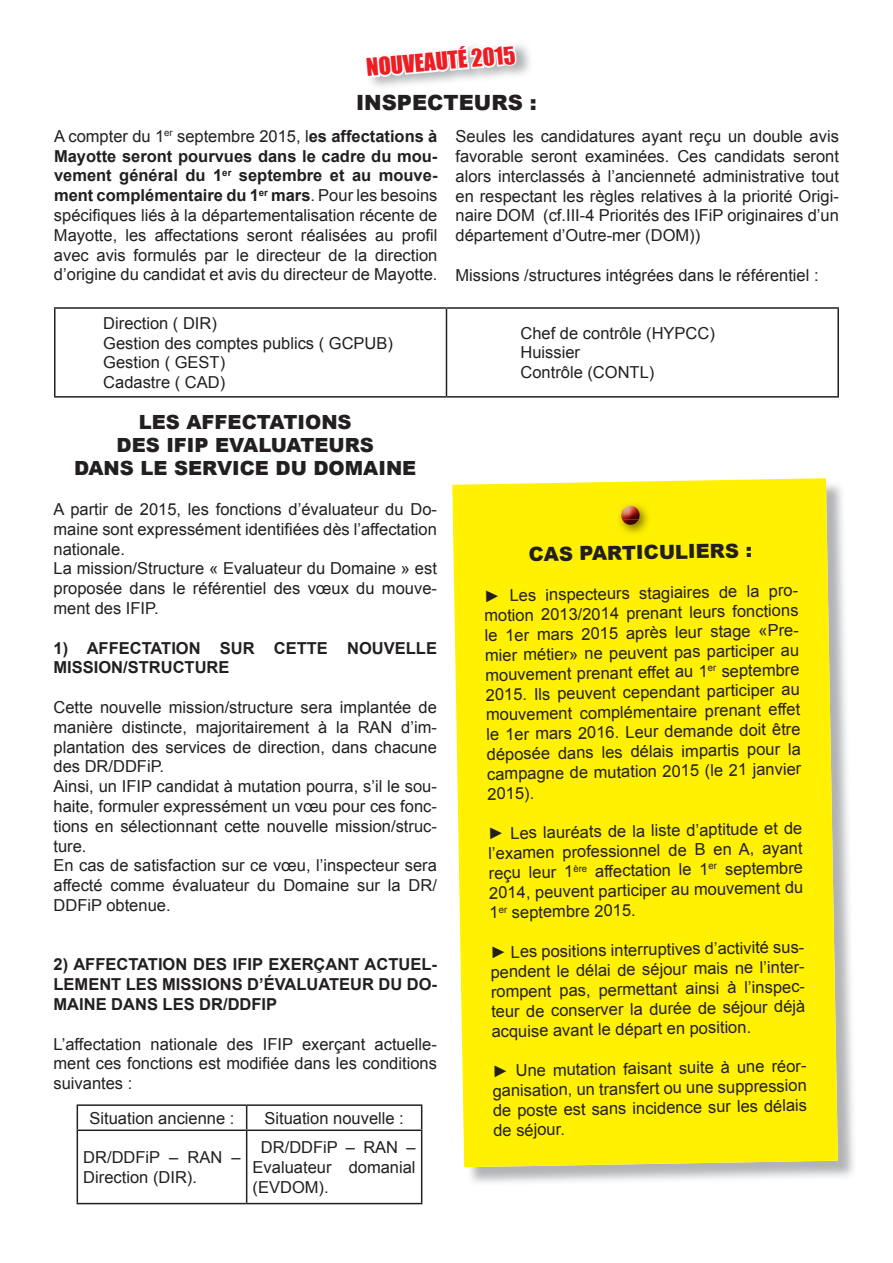
<style>
.page{position:relative;width:893px;height:1263px;background:#fff}
.page>*{position:absolute;margin:0;border:0;box-sizing:border-box;transform-origin:0 0}
.t1{font:22.5px "Impact";color:#ee1d23}
.t2{font:900 21px "Arial";color:#231f20}
.t3{font:900 19.5px/23.4px "Arial";color:#231f20;text-align:center}
.t4{font:16.5px/19.8px "Arial";color:#231f20}
.t5{font:700 16.5px/19.8px "Arial";color:#231f20}
.s1{font-weight:700}
</style>
<div class="page">
<svg style="left:368px;top:43px;width:151px;height:46px"></svg>
<hr style="left:54px;top:307px;width:392px;height:2px;background:#231f20">
<hr style="left:54px;top:309px;width:2px;height:87px;background:#231f20">
<hr style="left:446px;top:307px;width:393px;height:2px;background:#231f20">
<hr style="left:446px;top:309px;width:1px;height:87px;background:#231f20">
<hr style="left:837px;top:309px;width:2px;height:87px;background:#231f20">
<hr style="left:54px;top:396px;width:392px;height:2px;background:#231f20">
<hr style="left:446px;top:396px;width:393px;height:2px;background:#231f20">
<hr style="left:77px;top:1104px;width:170px;height:2px;background:#231f20">
<svg style="left:77px;top:1106px;width:1px;height:23px"></svg>
<hr style="left:247px;top:1104px;width:175px;height:2px;background:#231f20">
<svg style="left:246px;top:1106px;width:1px;height:23px"></svg>
<svg style="left:421px;top:1106px;width:1px;height:23px"></svg>
<hr style="left:77px;top:1129px;width:170px;height:2px;background:#231f20">
<hr style="left:77px;top:1131px;width:1px;height:72px;background:#231f20">
<hr style="left:247px;top:1129px;width:175px;height:2px;background:#231f20">
<hr style="left:246px;top:1131px;width:1px;height:72px;background:#231f20">
<hr style="left:421px;top:1131px;width:1px;height:72px;background:#231f20">
<hr style="left:77px;top:1203px;width:170px;height:1px;background:#231f20">
<hr style="left:247px;top:1203px;width:175px;height:1px;background:#231f20">
<div style="left:452px;top:478px;width:386px;height:689px;background:#fff101"></div>
<img style="left:616px;top:501px;width:35px;height:35px">
<img style="left:621px;top:507px;width:19px;height:18px">
<h1 class="t1" style="left:365px;top:50px;width:151px;rotate:-5deg">NOUVEAUTÉ 2015</h1>
<p class="t2" style="left:356px;top:87px;width:182px">INSPECTEURS :</p>
<p class="t4" style="left:54px;top:126px;width:385px;text-align:justify">A compter du 1<sup>er</sup> septembre 2015, l<span class="s1">es affectations à Mayotte seront pourvues dans le cadre du mou&shy;vement général du 1</span><sup>er</sup> <span class="s1">septembre et au mouve&shy;ment complémentaire du 1</span><sup>er</sup> <span class="s1">mars</span>. Pour les besoins spécifiques liés à la départementalisation récente de Mayotte, les affectations seront réalisées au profil avec avis formulés par le directeur de la direction d’origine du candidat et avis du directeur de Mayotte.</p>
<p class="t4" style="left:455px;top:127px;width:385px;text-align:justify">Seules les candidatures ayant reçu un double avis favorable seront examinées. Ces candidats seront alors interclassés à l’ancienneté administrative tout en respectant les règles relatives à la priorité Origi&shy;naire DOM (cf.III-4 Priorités des IFiP originaires d’un département d’Outre-mer (DOM))</p>
<p class="t4" style="left:455px;top:265px;width:365px">Missions /structures intégrées dans le référentiel :</p>
<p class="t4" style="left:103px;top:314px;width:291px">Direction ( DIR)<br>Gestion des comptes publics ( GCPUB)<br>Gestion ( GEST)<br>Cadastre ( CAD)</p>
<p class="t4" style="left:520px;top:324px;width:196px">Chef de contrôle (HYPCC)<br>Huissier<br>Contrôle (CONTL)</p>
<p class="t3" style="left:74px;top:409px;width:344px">LES AFFECTATIONS<br>DES IFIP EVALUATEURS<br>DANS LE SERVICE DU DOMAINE</p>
<p class="t4" style="left:54px;top:499px;width:385px">A partir de 2015, les fonctions d’évaluateur du Do&shy;maine sont expressément identifiées dès l’affectation nationale.<br>La mission/Structure « Evaluateur du Domaine » est proposée dans le référentiel des vœux du mouve&shy;ment des IFIP.</p>
<p class="t5" style="left:54px;top:638px;width:385px">1) AFFECTATION SUR CETTE NOUVELLE<br>MISSION/STRUCTURE</p>
<p class="t4" style="left:54px;top:697px;width:385px">Cette nouvelle mission/structure sera implantée de manière distincte, majoritairement à la RAN d’im&shy;plantation des services de direction, dans chacune des DR/DDFiP.<br>Ainsi, un IFIP candidat à mutation pourra, s’il le sou&shy;haite, formuler expressément un vœu pour ces fonc&shy;tions en sélectionnant cette nouvelle mission/struc&shy;ture.<br>En cas de satisfaction sur ce vœu, l’inspecteur sera affecté comme évaluateur du Domaine sur la DR/ DDFiP obtenue.</p>
<p class="t3" style="left:528px;top:542px;width:225px;rotate:-1deg">CAS PARTICULIERS :</p>
<p class="t4" style="left:484px;top:586px;width:327px;rotate:-1deg"><span class="s1">►</span> Les inspecteurs stagiaires de la pro&shy;motion 2013/2014 prenant leurs fonctions le 1er mars 2015 après leur stage «Pre&shy;mier métier» ne peuvent pas participer au mouvement prenant effet au 1<sup>er</sup> septembre 2015. Ils peuvent cependant participer au mouvement complémentaire prenant effet le 1er mars 2016. Leur demande doit être déposée dans les délais impartis pour la campagne de mutation 2015 (le 21 janvier 2015).</p>
<p class="t4" style="left:488px;top:824px;width:316px;text-align:justify;rotate:-1deg"><span class="s1">►</span> Les lauréats de la liste d’aptitude et de l’examen professionnel de B en A, ayant reçu leur 1<sup>ère</sup> affectation le 1<sup>er</sup> septembre 2014, peuvent participer au mouvement du 1<sup>er</sup> septembre 2015.</p>
<p class="t4" style="left:490px;top:942px;width:327px;rotate:-1deg"><span class="s1">►</span> Les positions interruptives d’activité sus&shy;pendent le délai de séjour mais ne l’inter&shy;rompent pas, permettant ainsi à l’inspec&shy;teur de conserver la durée de séjour déjà acquise avant le départ en position.</p>
<p class="t4" style="left:492px;top:1061px;width:327px;rotate:-1deg"><span class="s1">►</span> Une mutation faisant suite à une réor&shy;ganisation, un transfert ou une suppression de poste est sans incidence sur les délais de séjour.</p>
<p class="t5" style="left:54px;top:955px;width:385px;text-align:justify">2) AFFECTATION DES IFIP EXERÇANT ACTUEL-LEMENT LES MISSIONS D’ÉVALUATEUR DU DO-MAINE DANS LES DR/DDFIP</p>
<p class="t4" style="left:54px;top:1034px;width:385px;text-align:justify">L’affectation nationale des IFIP exerçant actuelle&shy;ment ces fonctions est modifiée dans les conditions suivantes :</p>
<p class="t4" style="left:90px;top:1108px;width:146px">Situation ancienne :</p>
<p class="t4" style="left:264px;top:1108px;width:141px">Situation nouvelle :</p>
<p class="t4" style="left:83px;top:1147px;width:159px">DR/DDFiP – RAN –<br>Direction (DIR).</p>
<p class="t4" style="left:253px;top:1137px;width:165px;text-align:justify;text-indent:8px">DR/DDFiP – RAN – Evaluateur domanial (EVDOM).</p>
</div>
